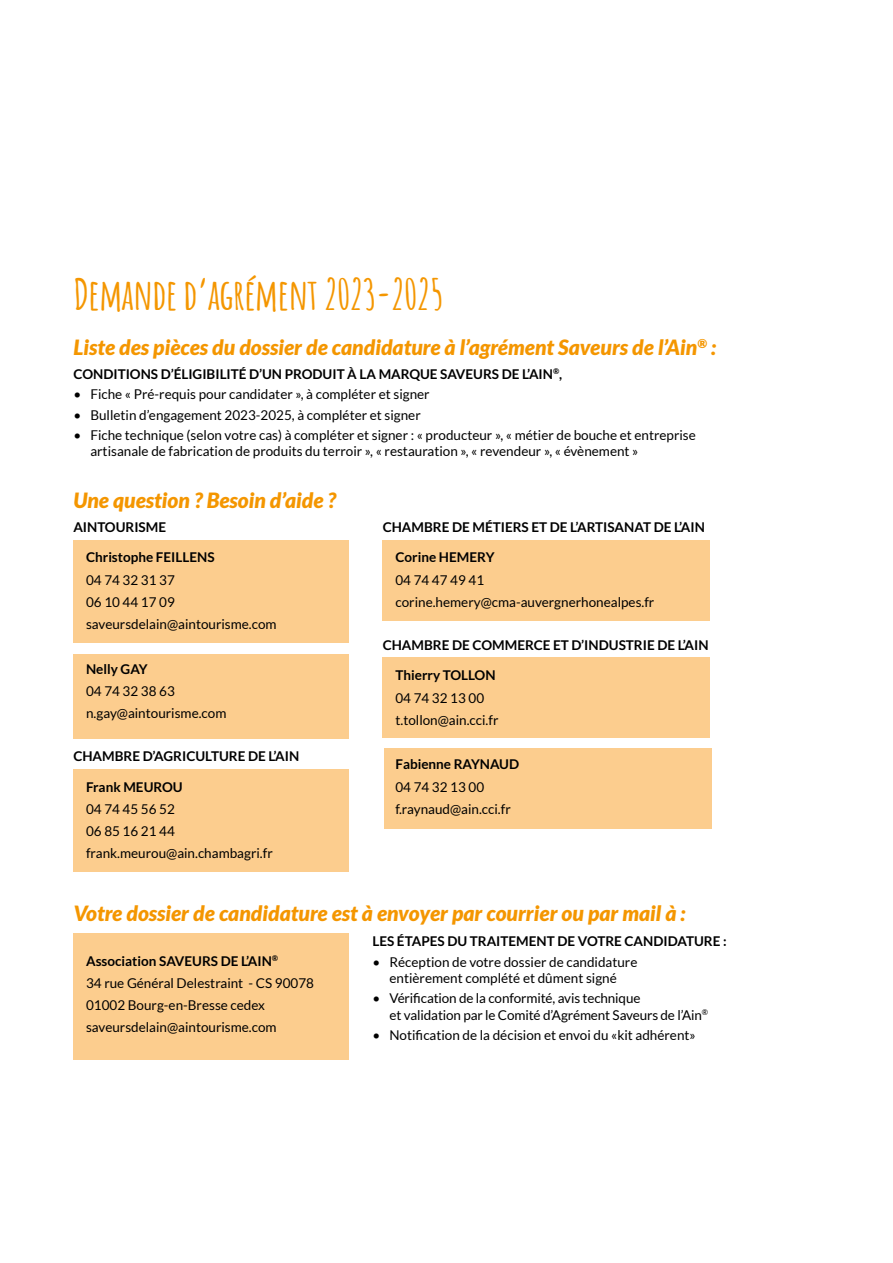
<style>
.page{position:relative;width:893px;height:1263px;background:#fff}
.page>*{position:absolute;margin:0;border:0;box-sizing:border-box;transform-origin:0 0}
.t1{font:700 42px "Amatic SC";letter-spacing:-.025em;color:#f49600}
.t2{font:italic 900 21px "Lato";color:#f49600}
.t3{font:13.5px/22.2px "Lato";color:#000}
.t4{font:700 13.5px "Lato";color:#000}
.s1{font-weight:700}
</style>
<div class="page">
<div style="left:384px;top:748px;width:328px;height:81px;background:#fccd8e"></div>
<div style="left:73px;top:540px;width:276px;height:103px;background:#fccd8e"></div>
<div style="left:383px;top:540px;width:327px;height:81px;background:#fccd8e"></div>
<div style="left:73px;top:654px;width:276px;height:84px;background:#fccd8e"></div>
<div style="left:383px;top:657px;width:327px;height:81px;background:#fccd8e"></div>
<div style="left:73px;top:770px;width:276px;height:102px;background:#fccd8e"></div>
<div style="left:73px;top:933px;width:276px;height:126px;background:#fccd8e"></div>
<h1 class="t1" style="left:73px;top:262px;width:372px">Demande d’agrément 2023-2025</h1>
<h2 class="t2" style="left:73px;top:335px;width:644px">Liste des pièces du dossier de candidature à l’agrément Saveurs de l’Ain<sup>®</sup> :</h2>
<p class="t4" style="left:73px;top:366px;width:490px">CONDITIONS D’ÉLIGIBILITÉ D’UN PRODUIT À LA MARQUE SAVEURS DE L’AIN<sup>®</sup>,</p>
<p class="t3" style="left:73px;top:383px;width:358px">• Fiche « Pré-requis pour candidater », à compléter et signer</p>
<p class="t3" style="left:73px;top:404px;width:349px">• Bulletin d’engagement 2023-2025, à compléter et signer</p>
<p class="t3" style="left:90px;top:427px;width:607px;line-height:16.2px;text-indent:-17px">• Fiche technique (selon votre cas) à compléter et signer : « producteur », « métier de bouche et entreprise artisanale de fabrication de produits du terroir », « restauration », « revendeur », « évènement »</p>
<h2 class="t2" style="left:73px;top:488px;width:264px">Une question ? Besoin d’aide ?</h2>
<p class="t4" style="left:73px;top:519px;width:94px">AINTOURISME</p>
<p class="t4" style="left:86px;top:550px;width:130px">Christophe FEILLENS</p>
<p class="t3" style="left:86px;top:568px;width:192px">04 74 32 31 37<br>06 10 44 17 09 saveursdelain@aintourisme.com</p>
<p class="t4" style="left:86px;top:661px;width:63px">Nelly GAY</p>
<p class="t3" style="left:86px;top:680px;width:142px">04 74 32 38 63 n.gay@aintourisme.com</p>
<p class="t4" style="left:73px;top:748px;width:227px">CHAMBRE D’AGRICULTURE DE L’AIN</p>
<p class="t4" style="left:86px;top:779px;width:98px">Frank MEUROU</p>
<p class="t3" style="left:86px;top:798px;width:188px">04 74 45 56 52<br>06 85 16 21 44 frank.meurou@ain.chambagri.fr</p>
<p class="t4" style="left:383px;top:519px;width:324px">CHAMBRE DE MÉTIERS ET DE L’ARTISANAT DE L’AIN</p>
<p class="t4" style="left:395px;top:550px;width:101px">Corine HEMERY</p>
<p class="t3" style="left:395px;top:568px;width:260px">04 74 47 49 41 corine.hemery@cma-auvergnerhonealpes.fr</p>
<p class="t4" style="left:383px;top:637px;width:327px">CHAMBRE DE COMMERCE ET D’INDUSTRIE DE L’AIN</p>
<p class="t4" style="left:395px;top:668px;width:102px">Thierry TOLLON</p>
<p class="t3" style="left:395px;top:686px;width:105px">04 74 32 13 00 t.tollon@ain.cci.fr</p>
<p class="t4" style="left:395px;top:757px;width:125px">Fabienne RAYNAUD</p>
<p class="t3" style="left:395px;top:775px;width:117px">04 74 32 13 00 f.raynaud@ain.cci.fr</p>
<h2 class="t2" style="left:73px;top:900px;width:614px">Votre dossier de candidature est à envoyer par courrier ou par mail à :</h2>
<p class="t3" style="left:86px;top:949px;width:229px"><span class="s1">Association SAVEURS DE L’AIN</span><sup>®<br></sup>34 rue Général Delestraint - CS 90078<br>01002 Bourg-en-Bresse cedex saveursdelain@aintourisme.com</p>
<p class="t4" style="left:372px;top:933px;width:356px">LES ÉTAPES DU TRAITEMENT DE VOTRE CANDIDATURE :</p>
<p class="t3" style="left:372px;top:954px;width:267px;line-height:16.2px;text-align:center">• Réception de votre dossier de candidature entièrement complété et dûment signé</p>
<p class="t3" style="left:389px;top:990px;width:320px;line-height:16.2px;text-indent:-17px">• Vérification de la conformité, avis technique<br>et validation par le Comité d’Agrément Saveurs de l’Ain<sup>®</sup></p>
<p class="t3" style="left:372px;top:1024px;width:325px">• Notification de la décision et envoi du «kit adhérent»</p>
</div>
